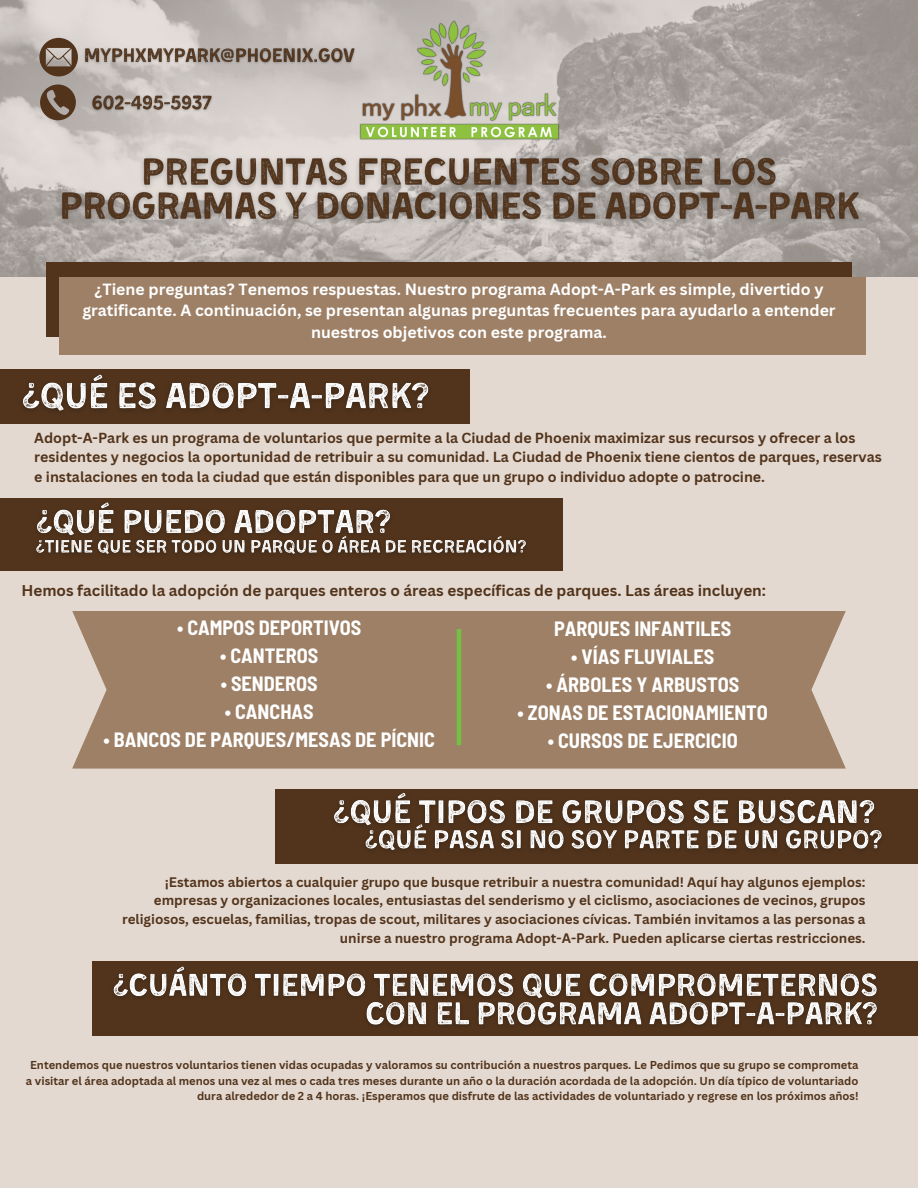
<style>
.page{position:relative;width:918px;height:1188px;background:#e4d9d0}
.page>*{position:absolute;margin:0;border:0;box-sizing:border-box;transform-origin:0 0}
.t1{font:700 semi-condensed 20.25px "Barlow";color:#fff}
.t2{font:700 15.75px/21.6px "Canva Sans";color:#fff;text-align:center}
.t3{font:700 15.3px "Canva Sans";color:#52341c}
.t4{font:700 14.25px/19.6px "Canva Sans";color:#52341c}
.t5{font:700 13.5px/18.6px "Canva Sans";color:#52341c;text-align:right}
.t6{font:700 11.25px/15.5px "Canva Sans";color:#52341c;text-align:right}
</style>
<div class="page">
<img style="left:0;top:0;width:918px;height:277px">
<img style="left:357px;top:19px;width:204px;height:122px">
<div style="left:46px;top:262px;width:806px;height:74px;background:#52341c"></div>
<div style="left:60px;top:277px;width:806px;height:77px;background:#9d8066"></div>
<div style="left:0;top:369px;width:470px;height:54px;background:#52341c"></div>
<div style="left:0;top:498px;width:562px;height:72px;background:#52341c"></div>
<div style="left:275px;top:789px;width:643px;height:75px;background:#52341c"></div>
<div style="left:92px;top:961px;width:826px;height:75px;background:#52341c"></div>
<img style="left:52px;top:149px;width:817px;height:82px">
<img style="left:23px;top:374px;width:406px;height:37px">
<img style="left:36px;top:502px;width:490px;height:52px">
<img style="left:334px;top:792px;width:548px;height:59px">
<img style="left:113px;top:966px;width:764px;height:60px">
<div style="left:72px;top:611px;width:774px;height:158px;background:#9d8066"></div>
<hr style="left:457px;top:629px;width:4px;height:116px;background:#75c044">
<svg style="left:39px;top:38px;width:39px;height:38px"></svg>
<img style="left:75px;top:42px;width:287px;height:28px">
<svg style="left:40px;top:84px;width:36px;height:36px"></svg>
<img style="left:87px;top:90px;width:130px;height:27px">
<p class="t2" style="left:82px;top:278px;width:755px">¿Tiene preguntas? Tenemos respuestas. Nuestro programa Adopt-A-Park es simple, divertido y gratificante. A continuación, se presentan algunas preguntas frecuentes para ayudarlo a entender nuestros objetivos con este programa.</p>
<p class="t4" style="left:34px;top:427px;width:849px">Adopt-A-Park es un programa de voluntarios que permite a la Ciudad de Phoenix maximizar sus recursos y ofrecer a los residentes y negocios la oportunidad de retribuir a su comunidad. La Ciudad de Phoenix tiene cientos de parques, reservas e instalaciones en toda la ciudad que están disponibles para que un grupo o individuo adopte o patrocine.</p>
<p class="t3" style="left:21px;top:579px;width:746px">Hemos facilitado la adopción de parques enteros o áreas específicas de parques. Las áreas incluyen:</p>
<p class="t1" style="left:177px;top:614px;width:186px">• CAMPOS DEPORTIVOS</p>
<p class="t1" style="left:220px;top:643px;width:100px">• CANTEROS</p>
<p class="t1" style="left:221px;top:671px;width:99px">• SENDEROS</p>
<p class="t1" style="left:225px;top:699px;width:90px">• CANCHAS</p>
<p class="t1" style="left:104px;top:727px;width:333px">• BANCOS DE PARQUES/MESAS DE PÍCNIC</p>
<h6 class="t1" style="left:554px;top:616px;width:179px">PARQUES INFANTILES</h6>
<h6 class="t1" style="left:571px;top:644px;width:144px">• VÍAS FLUVIALES</h6>
<h6 class="t1" style="left:546px;top:672px;width:195px">• ÁRBOLES Y ARBUSTOS</h6>
<h6 class="t1" style="left:518px;top:700px;width:252px">• ZONAS DE ESTACIONAMIENTO</h6>
<h6 class="t1" style="left:548px;top:728px;width:192px">• CURSOS DE EJERCICIO</h6>
<p class="t5" style="left:122px;top:872px;width:745px">¡Estamos abiertos a cualquier grupo que busque retribuir a nuestra comunidad! Aquí hay algunos ejemplos: empresas y organizaciones locales, entusiastas del senderismo y el ciclismo, asociaciones de vecinos, grupos religiosos, escuelas, familias, tropas de scout, militares y asociaciones cívicas. También invitamos a las personas a unirse a nuestro programa Adopt-A-Park. Pueden aplicarse ciertas restricciones.</p>
<h6 class="t6" style="left:26px;top:1057px;width:834px">Entendemos que nuestros voluntarios tienen vidas ocupadas y valoramos su contribución a nuestros parques. Le Pedimos que su grupo se comprometa a visitar el área adoptada al menos una vez al mes o cada tres meses durante un año o la duración acordada de la adopción. Un día típico de voluntariado dura alrededor de 2 a 4 horas. ¡Esperamos que disfrute de las actividades de voluntariado y regrese en los próximos años!</h6>
</div>
